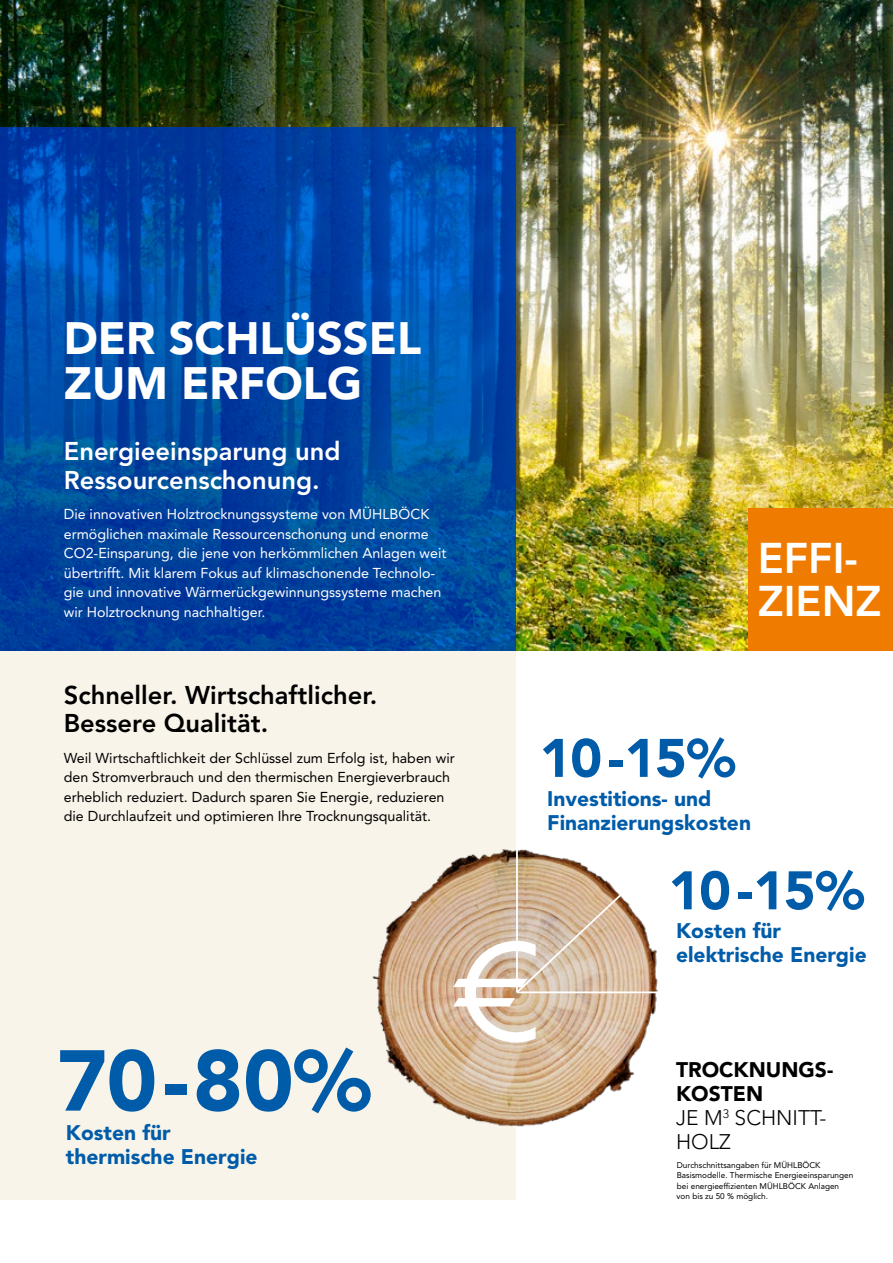
<style>
.page{position:relative;width:893px;height:1263px;background:#fff}
.page>*{position:absolute;margin:0;border:0;box-sizing:border-box;transform-origin:0 0}
.t1{font:147.75px "Futura Boo";color:#fff}
.t2{font:900 85.35px "Avenir LT Std";color:#005ca9}
.t3{font:900 53.7px "Avenir LT Std";letter-spacing:-.02em;color:#005ca9}
.t4{font:900 45px/45px "Avenir LT Std";color:#fff}
.t5{font:800 42.6px/42.6px "Avenir LT Std";color:#fff}
.t6{font:800 25.5px/28.5px "Avenir LT Std";color:#000}
.t7{font:800 25.5px/28.5px "Avenir LT Std";color:#fff}
.t8{font:900 21px/24px "Avenir LT Std";color:#005ca9}
.t9{font:900 21px/24px "Avenir LT Std";color:#000}
.t10{font:14.25px/19.5px "Avenir LT Std";color:#fff}
.t11{font:14.25px/19.5px "Avenir LT Std";color:#000}
.t12{font:8.25px/10.5px "Avenir LT Std";color:#000}
.s1{font-weight:300}
</style>
<div class="page">
<div style="left:0;top:609px;width:516px;height:590px;background:#f9f4e9"></div>
<img style="left:372px;top:849px;width:285px;height:278px">
<svg style="left:514px;top:849px;width:144px;height:146px"></svg>
<hr style="left:517px;top:991px;width:337px;height:2px;background:#fff">
<img style="left:0;top:0;width:893px;height:651px">
<svg style="left:0;top:127px;width:516px;height:524px;background:#0047a4"></svg>
<div style="left:748px;top:508px;width:145px;height:143px;background:#ef7c00"></div>
<h3 class="t4" style="left:64px;top:315px;width:359px">DER SCHLÜSSEL<br>ZUM ERFOLG</h3>
<h3 class="t7" style="left:64px;top:437px;width:278px">Energieeinsparung und<br>Ressourcenschonung.</h3>
<p class="t10" style="left:64px;top:504px;width:384px">Die innovativen Holztrocknungssysteme von MÜHLBÖCK ermöglichen maximale Ressourcenschonung und enorme CO2-Einsparung, die jene von herkömmlichen Anlagen weit übertrifft. Mit klarem Fokus auf klimaschonende Technolo&shy;gie und innovative Wärmerückgewinnungssysteme machen wir Holztrocknung nachhaltiger.</p>
<h3 class="t5" style="left:758px;top:537px;width:125px">EFFI-<br>ZIENZ</h3>
<h3 class="t6" style="left:64px;top:681px;width:315px">Schneller. Wirtschaftlicher.<br>Bessere Qualität.</h3>
<p class="t11" style="left:64px;top:748px;width:393px">Weil Wirtschaftlichkeit der Schlüssel zum Erfolg ist, haben wir den Stromverbrauch und den thermischen Energieverbrauch erheblich reduziert. Dadurch sparen Sie Energie, reduzieren die Durchlaufzeit und optimieren Ihre Trocknungsqualität.</p>
<h3 class="t3" style="left:540px;top:726px;width:197px">10-15%</h3>
<h3 class="t8" style="left:547px;top:786px;width:205px">Investitions- und<br>Finanzierungskosten</h3>
<h3 class="t3" style="left:668px;top:858px;width:197px">10-15%</h3>
<h3 class="t8" style="left:676px;top:919px;width:192px">Kosten für elektrische Energie</h3>
<h1 class="t1" style="left:456px;top:890px;width:83px">€</h1>
<h2 class="t2" style="left:57px;top:1029px;width:316px">70-80%</h2>
<h3 class="t8" style="left:66px;top:1120px;width:193px">Kosten für thermische Energie</h3>
<h3 class="t9" style="left:676px;top:1058px;width:159px">TROCKNUNGS-<br>KOSTEN<br><span class="s1">JE M</span><sup>3</sup> <span class="s1">SCHNITT-<br>HOLZ</span></h3>
<p class="t12" style="left:677px;top:1160px;width:178px">Durchschnittsangaben für MÜHLBÖCK Basismodelle. Thermische Energieeinsparungen bei energieeffizienten MÜHLBÖCK Anlagen von bis zu 50 % möglich.</p>
</div>
